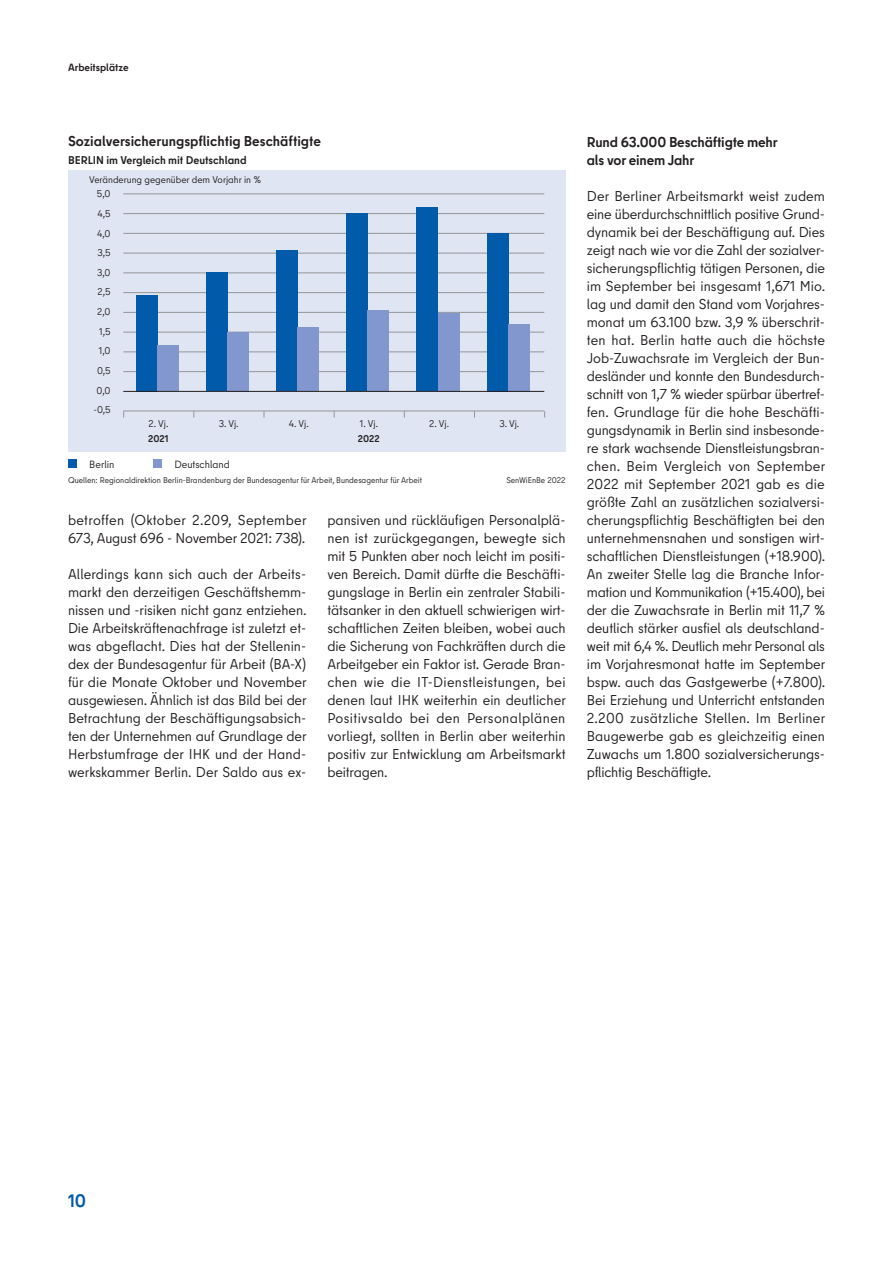
<style>
.page{position:relative;width:893px;height:1263px;background:#fff}
.page>*{position:absolute;margin:0;border:0;box-sizing:border-box;transform-origin:0 0}
.t1{font:700 18px "Berlin Type";color:#015aaa}
.Neu_Fließtext{font:14.25px/18px "Berlin Type";color:#231f20;text-align:justify}
.Neu_Über_2{font:700 14.25px "Berlin Type";letter-spacing:-.005em;color:#231f20}
.t2{font:700 11.25px "Berlin Type";color:#231f20}
.t3{font:10.5px "Berlin Type";color:#231f20}
.t4{font:700 10.5px "Berlin Type";color:#231f20}
.t5{font:9.75px/19.6px "Berlin Type";color:#231f20;text-align:center}
.t6{font:700 9.75px "Berlin Type";color:#231f20}
.t7{font:8.25px "Berlin Type";color:#231f20}
</style>
<div class="page">
<div style="left:68px;top:170px;width:498px;height:282px;background:#e0e5f3"></div>
<div style="left:68px;top:459px;width:9px;height:9px;background:#015aaa"></div>
<div style="left:153px;top:459px;width:9px;height:9px;background:#8197cd"></div>
<hr style="left:123px;top:411px;width:421px;height:1px;background:#939598">
<hr style="left:123px;top:371px;width:421px;height:1px;background:#939598">
<hr style="left:123px;top:351px;width:421px;height:1px;background:#939598">
<hr style="left:123px;top:332px;width:421px;height:1px;background:#939598">
<hr style="left:123px;top:312px;width:421px;height:1px;background:#939598">
<hr style="left:123px;top:292px;width:421px;height:1px;background:#939598">
<hr style="left:123px;top:272px;width:421px;height:1px;background:#939598">
<hr style="left:123px;top:253px;width:421px;height:1px;background:#939598">
<hr style="left:123px;top:233px;width:421px;height:1px;background:#939598">
<hr style="left:123px;top:213px;width:421px;height:1px;background:#939598">
<hr style="left:123px;top:193px;width:421px;height:1px;background:#939598">
<div style="left:136px;top:295px;width:21px;height:96px;background:#015aaa"></div>
<div style="left:206px;top:272px;width:21px;height:119px;background:#015aaa"></div>
<div style="left:276px;top:251px;width:22px;height:140px;background:#015aaa"></div>
<div style="left:347px;top:213px;width:21px;height:178px;background:#015aaa"></div>
<div style="left:417px;top:207px;width:21px;height:184px;background:#015aaa"></div>
<div style="left:487px;top:233px;width:21px;height:158px;background:#015aaa"></div>
<div style="left:157px;top:345px;width:22px;height:46px;background:#8197cd"></div>
<div style="left:227px;top:332px;width:22px;height:59px;background:#8197cd"></div>
<div style="left:298px;top:327px;width:21px;height:64px;background:#8197cd"></div>
<div style="left:368px;top:310px;width:21px;height:81px;background:#8197cd"></div>
<div style="left:438px;top:313px;width:21px;height:78px;background:#8197cd"></div>
<div style="left:508px;top:324px;width:21px;height:67px;background:#8197cd"></div>
<hr style="left:123px;top:391px;width:421px;height:1px;background:#231f20">
<p class="t4" style="left:68px;top:61px;width:62px">Arbeitsplätze</p>
<p class="Neu_Über_2" style="left:68px;top:132px;width:254px">Sozialversicherungspflichtig Beschäftigte</p>
<p class="t2" style="left:68px;top:153px;width:180px">BERLIN im Vergleich mit Deutschland</p>
<p class="t5" style="left:89px;top:170px;width:173px">Veränderung gegenüber dem Vorjahr in %</p>
<p class="t5" style="left:94px;top:184px;width:18px">5,0<br>4,5<br>4,0<br>3,5<br>3,0<br>2,5<br>2,0<br>1,5<br>1,0<br>0,5<br>0,0 -0,5</p>
<p class="t5" style="left:149px;top:413px;width:21px">2. Vj.</p>
<p class="t5" style="left:219px;top:413px;width:21px">3. Vj.</p>
<p class="t5" style="left:289px;top:413px;width:21px">4. Vj.</p>
<p class="t5" style="left:360px;top:413px;width:20px">1. Vj.</p>
<p class="t5" style="left:429px;top:413px;width:21px">2. Vj.</p>
<p class="t5" style="left:499px;top:413px;width:21px">3. Vj.</p>
<p class="t6" style="left:148px;top:432px;width:22px">2021</p>
<p class="t6" style="left:358px;top:432px;width:23px">2022</p>
<p class="t3" style="left:89px;top:457px;width:27px">Berlin</p>
<p class="t3" style="left:174px;top:457px;width:57px">Deutschland</p>
<p class="t7" style="left:68px;top:475px;width:355px">Quellen: Regionaldirektion Berlin-Brandenburg der Bundesagentur für Arbeit, Bundesagentur für Arbeit</p>
<p class="t7" style="left:506px;top:475px;width:61px">SenWiEnBe 2022</p>
<p class="Neu_Fließtext" style="left:68px;top:511px;width:240px">betroffen (Oktober 2.209, September<br>673, August 696 - November 2021: 738).</p>
<p class="Neu_Fließtext" style="left:68px;top:565px;width:240px">Allerdings kann sich auch der Arbeits&shy;markt den derzeitigen Geschäftshemm&shy;nissen und -risiken nicht ganz entziehen.<br>Die Arbeitskräftenachfrage ist zuletzt et&shy;was abgeflacht. Dies hat der Stellenin&shy;dex der Bundesagentur für Arbeit (BA-X) für die Monate Oktober und November ausgewiesen. Ähnlich ist das Bild bei der Betrachtung der Beschäftigungsabsich&shy;ten der Unternehmen auf Grundlage der Herbstumfrage der IHK und der Hand&shy;werkskammer Berlin. Der Saldo aus ex-</p>
<p class="Neu_Fließtext" style="left:327px;top:511px;width:240px">pansiven und rückläufigen Personalplä&shy;nen ist zurückgegangen, bewegte sich mit 5 Punkten aber noch leicht im positi&shy;ven Bereich. Damit dürfte die Beschäfti&shy;gungslage in Berlin ein zentraler Stabili&shy;tätsanker in den aktuell schwierigen wirt&shy;schaftlichen Zeiten bleiben, wobei auch die Sicherung von Fachkräften durch die Arbeitgeber ein Faktor ist. Gerade Bran&shy;chen wie die IT-Dienstleistungen, bei denen laut IHK weiterhin ein deutlicher Positivsaldo bei den Personalplänen vorliegt, sollten in Berlin aber weiterhin positiv zur Entwicklung am Arbeitsmarkt beitragen.</p>
<p class="Neu_Über_2" style="left:587px;top:133px;width:192px">Rund 63.000 Beschäftigte mehr</p>
<p class="Neu_Über_2" style="left:587px;top:151px;width:109px">als vor einem Jahr</p>
<p class="Neu_Fließtext" style="left:587px;top:187px;width:240px">Der Berliner Arbeitsmarkt weist zudem eine überdurchschnittlich positive Grund&shy;dynamik bei der Beschäftigung auf. Dies zeigt nach wie vor die Zahl der sozialver&shy;sicherungspflichtig tätigen Personen, die im September bei insgesamt 1,671 Mio. lag und damit den Stand vom Vorjahres&shy;monat um 63.100 bzw. 3,9 % überschrit&shy;ten hat. Berlin hatte auch die höchste Job-Zuwachsrate im Vergleich der Bun&shy;desländer und konnte den Bundesdurch&shy;schnitt von 1,7 % wieder spürbar übertref&shy;fen. Grundlage für die hohe Beschäfti&shy;gungsdynamik in Berlin sind insbesonde&shy;re stark wachsende Dienstleistungsbran&shy;chen. Beim Vergleich von September 2022 mit September 2021 gab es die größte Zahl an zusätzlichen sozialversi&shy;cherungspflichtig Beschäftigten bei den unternehmensnahen und sonstigen wirt&shy;schaftlichen Dienstleistungen (+18.900).<br>An zweiter Stelle lag die Branche Infor&shy;mation und Kommunikation (+15.400), bei der die Zuwachsrate in Berlin mit 11,7 % deutlich stärker ausfiel als deutschland&shy;weit mit 6,4 %. Deutlich mehr Personal als im Vorjahresmonat hatte im September bspw. auch das Gastgewerbe (+7.800).<br>Bei Erziehung und Unterricht entstanden 2.200 zusätzliche Stellen. Im Berliner Baugewerbe gab es gleichzeitig einen Zuwachs um 1.800 sozialversicherungs&shy;pflichtig Beschäftigte.</p>
<p class="t1" style="left:68px;top:1189px;width:20px">10</p>
</div>
